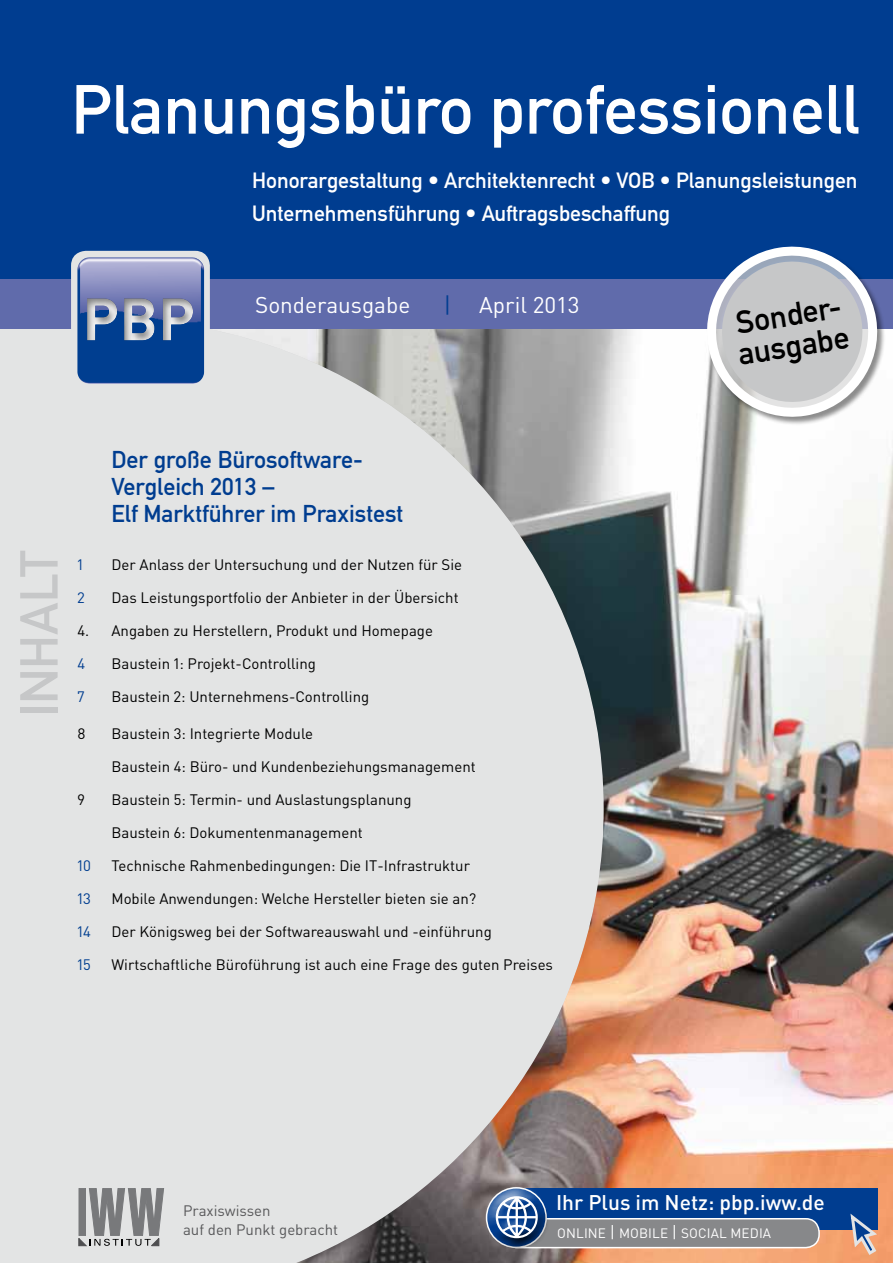
<style>
.page{position:relative;width:893px;height:1263px;background:#fff}
.page>*{position:absolute;margin:0;border:0;box-sizing:border-box;transform-origin:0 0}
.t1{font:68.25px "DIN Mittelschrift Std";color:#fff}
.t2{font:52.5px "DIN Mittelschrift Std";color:#c6c7c8}
.t3{font:31.5px/31.5px "DIN Mittelschrift Std";color:#000}
.t4{font:24px/27px "DIN Mittelschrift Std";color:#003d90}
.t5{font:22.5px "DIN Pro";color:#fff}
.t6{font:21.75px/33px "DIN Mittelschrift Std";color:#fff}
.t7{font:500 21px "DIN Pro";color:#fff}
.t8{font:15px "DIN Pro";color:#000}
.t9{font:15px/18.8px "DIN Pro";color:#58585a}
.t10{font:15px "DIN Pro";color:#003d90}
.t11{font:15px "DIN Pro";color:#003e90}
.t12{font:13.5px "DIN Pro";letter-spacing:.01em;color:#fff}
.s1{color:#003d90}
.s2{font-size:16.5px}
</style>
<div class="page">
<div style="left:0;top:329px;width:208px;height:934px;background:#e3e4e4"></div>
<img style="left:208px;top:329px;width:685px;height:934px">
<div style="left:0;top:0;width:893px;height:329px;background:#003d90"></div>
<div style="left:0;top:280px;width:893px;height:49px;background:#606bab"></div>
<div style="left:71px;top:251px;width:139px;height:140px;background:#e3e4e4;border-radius:15px"></div>
<svg style="left:78px;top:1188px;width:86px;height:58px;background:#9fa0a1"></svg>
<div style="left:516px;top:1188px;width:362px;height:41px;background:#003d90"></div>
<div style="left:505px;top:1219px;width:314px;height:28px;background:#87888a;border-radius:13px"></div>
<div style="left:504px;top:1218px;width:316px;height:30px;border:2px solid #fff;border-radius:13px"></div>
<svg style="left:848px;top:1210px;width:32px;height:47px"></svg>
<div style="left:485px;top:1185px;width:58px;height:49px;background:#fff;opacity:.75"></div>
<div style="left:490px;top:1200px;width:58px;height:49px;background:#000;opacity:.75"></div>
<svg style="left:496px;top:1196px;width:42px;height:42px"></svg>
<img style="left:77px;top:257px;width:127px;height:127px">
<div style="left:85px;top:297px;width:108px;height:45px;background:#000;opacity:.5"></div>
<div style="left:707px;top:247px;width:179px;height:179px;background:#000;opacity:.45"></div>
<svg style="left:706px;top:246px;width:173px;height:176px"></svg>
<h1 class="t1" style="left:71px;top:70px;width:790px">Planungsbüro professionell</h1>
<h3 class="t6" style="left:252px;top:164px;width:607px">Honorargestaltung • Architektenrecht • VOB • Planungsleistungen<br>Unternehmensführung • Auftragsbeschaffung</h3>
<h3 class="t5" style="left:255px;top:289px;width:157px">Sonderausgabe</h3>
<h3 class="t5" style="left:444px;top:289px;width:137px"><span class="s1">|</span> April 2013</h3>
<h3 class="t3" style="left:731px;top:308px;width:114px;rotate:-9deg">Sonder&shy;ausgabe</h3>
<h2 class="t2" style="left:8px;top:717px;width:167px;rotate:-90deg">Inhalt</h2>
<h3 class="t4" style="left:111px;top:446px;width:293px">Der große Bürosoftware-<br>Vergleich 2013 –<br>Elf Marktführer im Praxistest</h3>
<p class="t10" style="left:77px;top:554px;width:7px">1</p>
<p class="t8" style="left:111px;top:554px;width:352px">Der Anlass der Untersuchung und der Nutzen für Sie</p>
<p class="t10" style="left:77px;top:587px;width:9px">2</p>
<p class="t8" style="left:111px;top:587px;width:349px">Das Leistungsportfolio der Anbieter in der Übersicht</p>
<p class="t8" style="left:77px;top:620px;width:357px">4. Angaben zu Herstellern, Produkt und Homepage</p>
<p class="t10" style="left:77px;top:653px;width:9px">4</p>
<p class="t8" style="left:111px;top:653px;width:206px">Baustein 1: Projekt-Controlling</p>
<p class="t10" style="left:77px;top:686px;width:9px">7</p>
<p class="t8" style="left:111px;top:686px;width:259px">Baustein 2: Unternehmens-Controlling</p>
<p class="t8" style="left:77px;top:723px;width:10px">8</p>
<p class="t8" style="left:111px;top:723px;width:203px">Baustein 3: Integrierte Module</p>
<p class="t8" style="left:111px;top:756px;width:366px">Baustein 4: Büro- und Kundenbeziehungsmanagement</p>
<p class="t8" style="left:77px;top:789px;width:9px">9</p>
<p class="t8" style="left:111px;top:789px;width:302px">Baustein 5: Termin- und Auslastungsplanung</p>
<p class="t8" style="left:111px;top:822px;width:253px">Baustein 6: Dokumentenmanagement</p>
<p class="t11" style="left:77px;top:856px;width:15px">10</p>
<p class="t8" style="left:111px;top:856px;width:360px">Technische Rahmenbedingungen: Die IT-Infrastruktur</p>
<p class="t10" style="left:77px;top:889px;width:15px">13</p>
<p class="t8" style="left:111px;top:889px;width:366px">Mobile Anwendungen: Welche Hersteller bieten sie an?</p>
<p class="t11" style="left:77px;top:922px;width:15px">14</p>
<p class="t8" style="left:111px;top:922px;width:382px">Der Königsweg bei der Softwareauswahl und -einführung</p>
<p class="t11" style="left:77px;top:955px;width:15px">15</p>
<p class="t8" style="left:111px;top:955px;width:443px">Wirtschaftliche Büroführung ist auch eine Frage des guten Preises</p>
<p class="t9" style="left:183px;top:1200px;width:157px">Praxiswissen<br>auf den Punkt gebracht</p>
<h3 class="t7" style="left:556px;top:1188px;width:270px">Ihr Plus im Netz: pbp.iww.de</h3>
<p class="t12" style="left:557px;top:1223px;width:18px">Onlin</p>
<p class="t12" style="left:598px;top:1223px;width:41px">e<span class="s2">|</span>Mobil</p>
<p class="t12" style="left:660px;top:1223px;width:37px">e<span class="s2">|</span>Social</p>
<p class="t12" style="left:730px;top:1223px;width:28px">Media</p>
</div>
